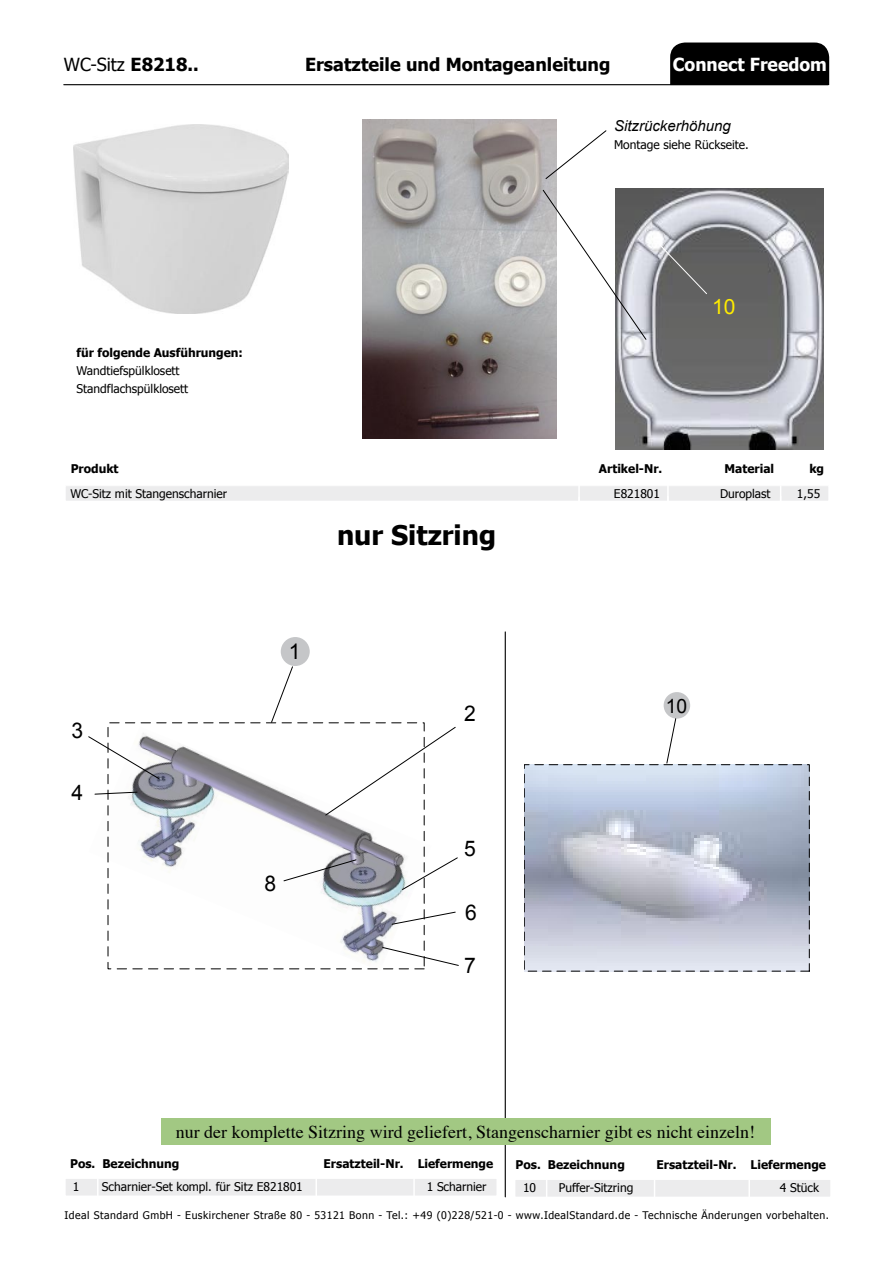
<style>
.page{position:relative;width:893px;height:1263px;background:#fff}
.page>*{position:absolute;margin:0;border:0;box-sizing:border-box;transform-origin:0 0}
.t1{font:700 27px "Tahoma";color:#000}
.t2{font:21.6px "Arial";color:#000}
.t3{font:21px "Arial";color:#ffec00}
.t4{font:19.8px "Arial";color:#000}
.t5{font:18px "Times";color:#000}
.t6{font:700 18px "Tahoma";color:#000}
.t7{font:18px "Tahoma";color:#000}
.t8{font:700 18px "Tahoma";color:#fff}
.t9{font:italic 15px "Arial";color:#000}
.t10{font:12px/18px "Tahoma";color:#000}
.t11{font:700 12px "Tahoma";color:#000}
.t12{font:10.5px "Tahoma";letter-spacing:.045em;color:#000}
.s1{font-weight:700}
</style>
<div class="page">
<img style="left:615px;top:188px;width:208px;height:261px">
<div style="left:65px;top:486px;width:764px;height:15px;background:#ececed"></div>
<hr style="left:64px;top:84px;width:764px;height:1px;background:#000">
<hr style="left:505px;top:632px;width:1px;height:565px;background:#000">
<svg style="left:578px;top:486px;width:2px;height:15px"></svg>
<svg style="left:667px;top:486px;width:2px;height:15px"></svg>
<svg style="left:780px;top:486px;width:1px;height:15px"></svg>
<div style="left:515px;top:1179px;width:316px;height:18px;background:#ececed"></div>
<div style="left:514px;top:1179px;width:317px;height:18px;border:1px solid #fff"></div>
<svg style="left:546px;top:1180px;width:1px;height:17px"></svg>
<svg style="left:654px;top:1180px;width:1px;height:17px"></svg>
<svg style="left:748px;top:1180px;width:2px;height:17px"></svg>
<div style="left:65px;top:1178px;width:432px;height:18px;background:#ececed"></div>
<div style="left:65px;top:1178px;width:432px;height:18px;border:1px solid #fff"></div>
<svg style="left:97px;top:1179px;width:2px;height:17px"></svg>
<svg style="left:315px;top:1179px;width:2px;height:17px"></svg>
<svg style="left:413px;top:1179px;width:2px;height:17px"></svg>
<img style="left:74px;top:125px;width:215px;height:189px">
<svg style="left:658px;top:243px;width:50px;height:52px;background:#6e6f6f"></svg>
<img style="left:94px;top:726px;width:331px;height:244px">
<div style="left:281px;top:637px;width:29px;height:29px;background:#c5c6c8;border-radius:50%"></div>
<svg style="left:325px;top:727px;width:131px;height:88px"></svg>
<svg style="left:271px;top:666px;width:22px;height:57px"></svg>
<svg style="left:88px;top:736px;width:71px;height:43px"></svg>
<svg style="left:402px;top:857px;width:56px;height:33px"></svg>
<svg style="left:382px;top:947px;width:77px;height:19px"></svg>
<svg style="left:284px;top:859px;width:72px;height:22px"></svg>
<svg style="left:392px;top:912px;width:64px;height:12px"></svg>
<svg style="left:95px;top:792px;width:42px;height:2px"></svg>
<img style="left:526px;top:766px;width:281px;height:203px">
<div style="left:664px;top:692px;width:26px;height:27px;background:#c5c6c8;border-radius:50%"></div>
<svg style="left:666px;top:718px;width:10px;height:45px"></svg>
<div style="left:670px;top:43px;width:159px;height:42px;background:#000"></div>
<div style="left:162px;top:1118px;width:609px;height:26px;background:#a2c883"></div>
<img style="left:362px;top:119px;width:194px;height:319px">
<svg style="left:545px;top:130px;width:62px;height:50px"></svg>
<svg style="left:542px;top:189px;width:105px;height:151px"></svg>
<h3 class="t7" style="left:64px;top:52px;width:137px">WC-Sitz <span class="s1">E8218..</span></h3>
<h3 class="t6" style="left:305px;top:52px;width:307px">Ersatzteile und Montageanleitung</h3>
<h3 class="t8" style="left:673px;top:52px;width:156px">Connect Freedom</h3>
<p class="t9" style="left:614px;top:117px;width:118px">Sitzrückerhöhung</p>
<p class="t10" style="left:614px;top:135px;width:136px">Montage siehe Rückseite.</p>
<p class="t11" style="left:77px;top:344px;width:168px">für folgende Ausführungen:</p>
<p class="t10" style="left:77px;top:361px;width:113px">Wandtiefspülklosett<br>Standflachspülklosett</p>
<h3 class="t3" style="left:712px;top:294px;width:25px">10</h3>
<p class="t11" style="left:71px;top:460px;width:49px">Produkt</p>
<p class="t11" style="left:599px;top:460px;width:65px">Artikel-Nr.</p>
<p class="t11" style="left:724px;top:460px;width:51px">Material</p>
<p class="t11" style="left:809px;top:460px;width:16px">kg</p>
<p class="t10" style="left:70px;top:484px;width:158px">WC-Sitz mit Stangenscharnier</p>
<p class="t10" style="left:614px;top:484px;width:48px">E821801</p>
<p class="t10" style="left:720px;top:484px;width:52px">Duroplast</p>
<p class="t10" style="left:797px;top:484px;width:25px">1,55</p>
<h2 class="t2" style="left:71px;top:719px;width:13px">3</h2>
<h2 class="t2" style="left:71px;top:780px;width:13px">4</h2>
<h2 class="t2" style="left:289px;top:639px;width:13px">1</h2>
<h1 class="t1" style="left:337px;top:516px;width:161px">nur Sitzring</h1>
<h2 class="t2" style="left:464px;top:702px;width:13px">2</h2>
<h2 class="t2" style="left:265px;top:871px;width:13px">8</h2>
<h2 class="t2" style="left:464px;top:837px;width:13px">5</h2>
<h2 class="t2" style="left:465px;top:900px;width:13px">6</h2>
<h2 class="t2" style="left:464px;top:953px;width:13px">7</h2>
<h3 class="t4" style="left:666px;top:695px;width:23px">10</h3>
<h3 class="t5" style="left:176px;top:1115px;width:581px">nur der komplette Sitzring wird geliefert, Stangenscharnier gibt es nicht einzeln!</h3>
<p class="t11" style="left:70px;top:1155px;width:111px">Pos. Bezeichnung</p>
<p class="t11" style="left:324px;top:1155px;width:171px">Ersatzteil-Nr. Liefermenge</p>
<p class="t10" style="left:73px;top:1177px;width:8px">1</p>
<p class="t10" style="left:102px;top:1177px;width:202px">Scharnier-Set kompl. für Sitz E821801</p>
<p class="t10" style="left:427px;top:1177px;width:61px">1 Scharnier</p>
<p class="t11" style="left:516px;top:1156px;width:111px">Pos. Bezeichnung</p>
<p class="t11" style="left:656px;top:1156px;width:171px">Ersatzteil-Nr. Liefermenge</p>
<p class="t12" style="left:65px;top:1208px;width:766px">Ideal Standard GmbH - Euskirchener Straße 80 - 53121 Bonn - Tel.: +49 (0)228/521-0 - www.IdealStandard.de - Technische Änderungen vorbehalten.</p>
<p class="t10" style="left:523px;top:1178px;width:15px">10</p>
<p class="t10" style="left:559px;top:1178px;width:76px">Puffer-Sitzring</p>
<p class="t10" style="left:780px;top:1178px;width:41px">4 Stück</p>
</div>
